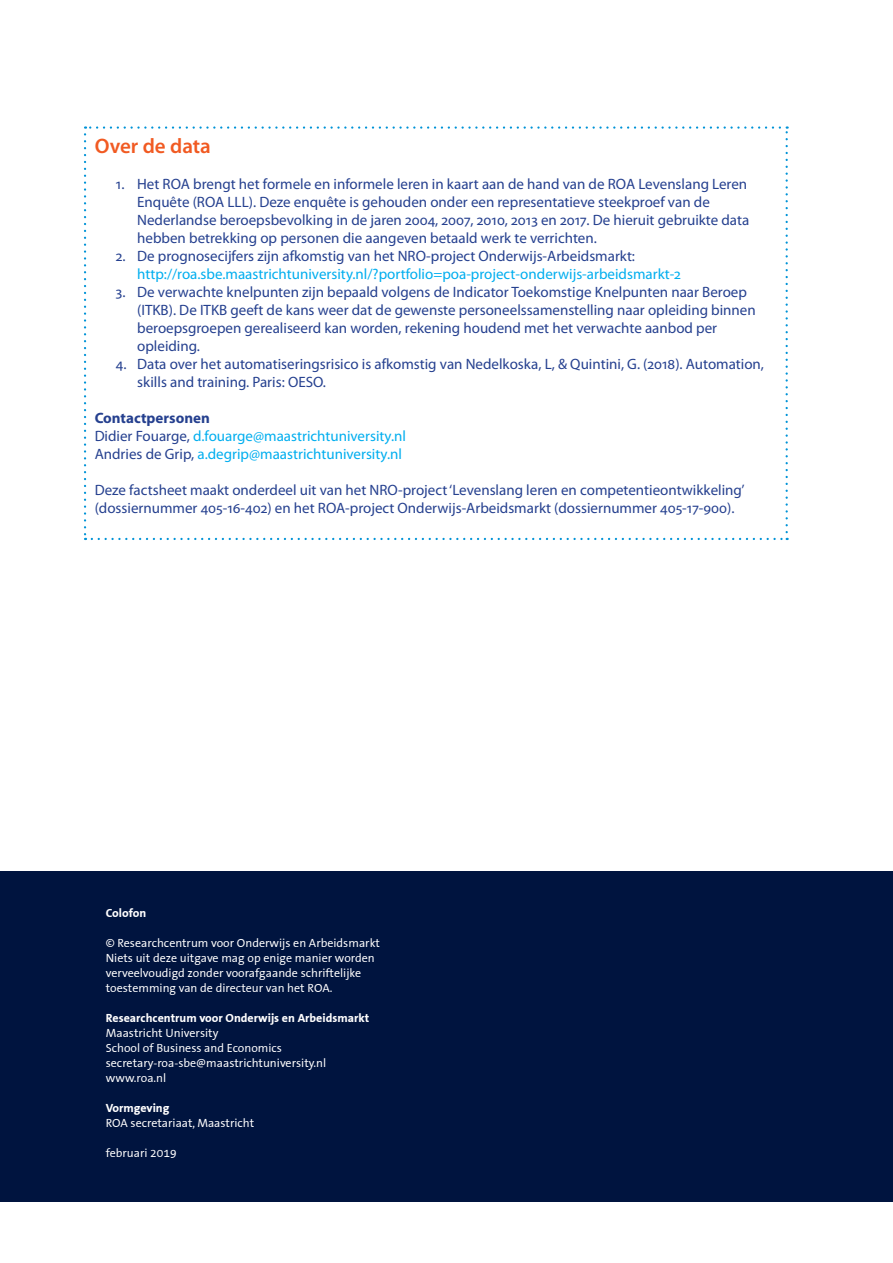
<style>
.page{position:relative;width:893px;height:1263px;background:#fff}
.page>*{position:absolute;margin:0;border:0;box-sizing:border-box;transform-origin:0 0}
.t1{font:600 21px "Myriad Pro";color:#f15a22}
.t2{font:15px/18px "Myriad Pro";color:#25408f}
.t3{font:15px/18px "Myriad Pro";color:#00aeef}
.t4{font:12px/15px "The Sans Correspondence";color:#fff}
.t5{font:700 12px "The Sans Correspondence";color:#fff}
.s1{font-weight:700;color:#25408f}
.s2{color:#25408f}
</style>
<div class="page">
<div style="left:0;top:871px;width:893px;height:330px;background:#00143f"></div>
<svg style="left:84px;top:126px;width:704px;height:414px"></svg>
<h1 class="t1" style="left:95px;top:133px;width:118px">Over de data</h1>
<p class="t2" style="left:137px;top:175px;width:614px;text-indent:-21px">1. Het ROA brengt het formele en informele leren in kaart aan de hand van de ROA Levenslang Leren Enquête (ROA LLL). Deze enquête is gehouden onder een representatieve steekproef van de Nederlandse beroepsbevolking in de jaren 2004, 2007, 2010, 2013 en 2017. De hieruit gebruikte data hebben betrekking op personen die aangeven betaald werk te verrichten.</p>
<p class="t2" style="left:116px;top:247px;width:521px">2. De prognosecijfers zijn afkomstig van het NRO-project Onderwijs-Arbeidsmarkt:</p>
<p class="t3" style="left:137px;top:265px;width:545px">http://roa.sbe.maastrichtuniversity.nl/?portfolio=poa-project-onderwijs-arbeidsmarkt-2</p>
<p class="t2" style="left:137px;top:283px;width:620px;text-indent:-21px">3. De verwachte knelpunten zijn bepaald volgens de Indicator Toekomstige Knelpunten naar Beroep (ITKB). De ITKB geeft de kans weer dat de gewenste personeelssamenstelling naar opleiding binnen beroepsgroepen gerealiseerd kan worden, rekening houdend met het verwachte aanbod per opleiding.</p>
<p class="t2" style="left:137px;top:355px;width:628px;text-indent:-21px">4. Data over het automatiseringsrisico is afkomstig van Nedelkoska, L, &amp; Quintini, G. (2018). Automation, skills and training. Paris: OESO.</p>
<p class="t3" style="left:95px;top:409px;width:313px"><span class="s1">Contactpersonen<br></span><span class="s2">Didier Fouarge,</span> d.fouarge@maastrichtuniversity.nl<br><span class="s2">Andries de Grip,</span> a.degrip@maastrichtuniversity.nl</p>
<p class="t2" style="left:95px;top:481px;width:652px">Deze factsheet maakt onderdeel uit van het NRO-project ‘Levenslang leren en competentieontwikkeling’ (dossiernummer 405-16-402) en het ROA-project Onderwijs-Arbeidsmarkt (dossiernummer 405-17-900).</p>
<p class="t5" style="left:106px;top:906px;width:42px">Colofon</p>
<p class="t4" style="left:106px;top:936px;width:276px">© Researchcentrum voor Onderwijs en Arbeidsmarkt Niets uit deze uitgave mag op enige manier worden verveelvoudigd zonder voorafgaande schriftelijke toestemming van de directeur van het ROA.</p>
<p class="t5" style="left:106px;top:1011px;width:265px">Researchcentrum voor Onderwijs en Arbeidsmarkt</p>
<p class="t4" style="left:106px;top:1026px;width:222px">Maastricht University<br>School of Business and Economics secretary-roa-sbe@maastrichtuniversity.nl www.roa.nl</p>
<p class="t5" style="left:106px;top:1101px;width:65px">Vormgeving</p>
<p class="t4" style="left:106px;top:1116px;width:150px">ROA secretariaat, Maastricht</p>
<p class="t4" style="left:106px;top:1146px;width:72px">februari 2019</p>
</div>
